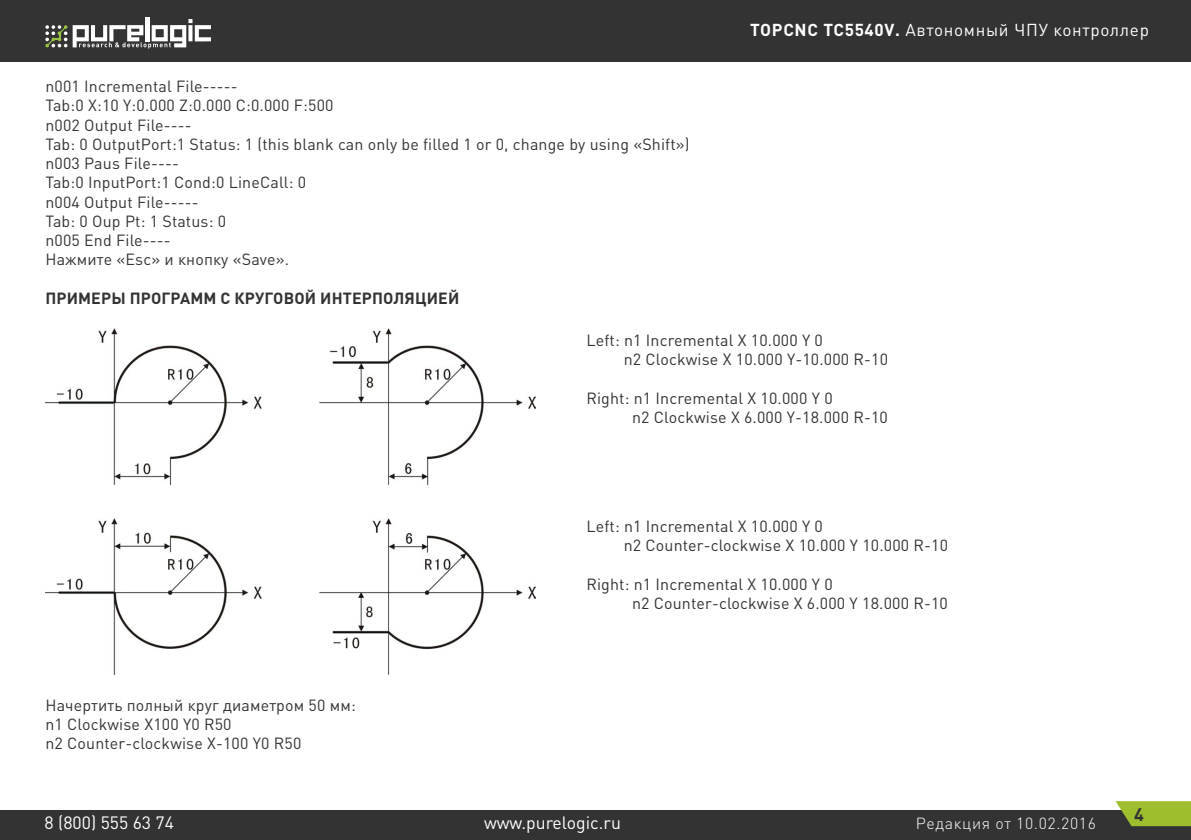
<style>
.page{position:relative;width:1191px;height:840px;background:#fff}
.page>*{position:absolute;margin:0;border:0;box-sizing:border-box;transform-origin:0 0}
.t1{font:700 18px "DIN Pro";color:#333334}
.t2{font:17.6px "DIN Pro";color:#fff}
.t3{font:17px "DIN Pro";letter-spacing:.04em;color:#fff}
.t4{font:16px/19.2px "DIN Pro";letter-spacing:.01em;color:#333334}
.t5{font:700 16px "DIN Pro";letter-spacing:.01em;color:#333334}
.t6{font:300 16px "DIN Pro";letter-spacing:.04em;color:#fff}
.s1{font-weight:700}
</style>
<div class="page">
<div style="left:0;top:0;width:1191px;height:61px;background:#333334"></div>
<hr style="left:145px;top:17px;width:4px;height:24px;background:#fff">
<svg style="left:45px;top:25px;width:22px;height:22px"></svg>
<svg style="left:73px;top:19px;width:138px;height:30px"></svg>
<div style="left:0;top:810px;width:1191px;height:29px;background:#333334"></div>
<svg style="left:1115px;top:801px;width:76px;height:24px;background:#97b232"></svg>
<img style="left:45px;top:328px;width:491px;height:156px">
<img style="left:45px;top:518px;width:491px;height:156px">
<p class="t4" style="left:45px;top:76px;width:646px">n001 Incremental File-----<br>Tab:0 X:10 Y:0.000 Z:0.000 C:0.000 F:500<br>n002 Output File----<br>Tab: 0 OutputPort:1 Status: 1 (this blank can only be filled 1 or 0, change by using «Shift») n003 Paus File----<br>Tab:0 InputPort:1 Cond:0 LineCall: 0<br>n004 Output File-----<br>Tab: 0 Oup Pt: 1 Status: 0<br>n005 End File----<br>Нажмите «Esc» и кнопку «Save».</p>
<p class="t5" style="left:45px;top:287px;width:415px">ПРИМЕРЫ ПРОГРАММ С КРУГОВОЙ ИНТЕРПОЛЯЦИЕЙ</p>
<p class="t3" style="left:750px;top:18px;width:400px"><span class="s1">TOPCNC TC5540V.</span> Автономный ЧПУ контроллер</p>
<p class="t4" style="left:623px;top:330px;width:266px;text-indent:-37px">Left: n1 Incremental X 10.000 Y 0<br>n2 Clockwise X 10.000 Y-10.000 R-10</p>
<p class="t4" style="left:632px;top:387px;width:257px;text-indent:-46px">Right: n1 Incremental X 10.000 Y 0<br>n2 Clockwise X 6.000 Y-18.000 R-10</p>
<p class="t4" style="left:45px;top:694px;width:312px">Начертить полный круг диаметром 50 мм: n1 Clockwise X100 Y0 R50<br>n2 Counter-clockwise X-100 Y0 R50</p>
<p class="t4" style="left:623px;top:516px;width:326px;text-indent:-37px">Left: n1 Incremental X 10.000 Y 0<br>n2 Counter-clockwise X 10.000 Y 10.000 R-10</p>
<p class="t4" style="left:632px;top:573px;width:317px;text-indent:-46px">Right: n1 Incremental X 10.000 Y 0<br>n2 Counter-clockwise X 6.000 Y 18.000 R-10</p>
<p class="t2" style="left:45px;top:810px;width:131px">8 (800) 555 63 74</p>
<p class="t2" style="left:484px;top:810px;width:138px">www.purelogic.ru</p>
<p class="t6" style="left:916px;top:812px;width:182px">Редакция от 10.02.2016</p>
<p class="t1" style="left:1134px;top:801px;width:11px">4</p>
</div>
